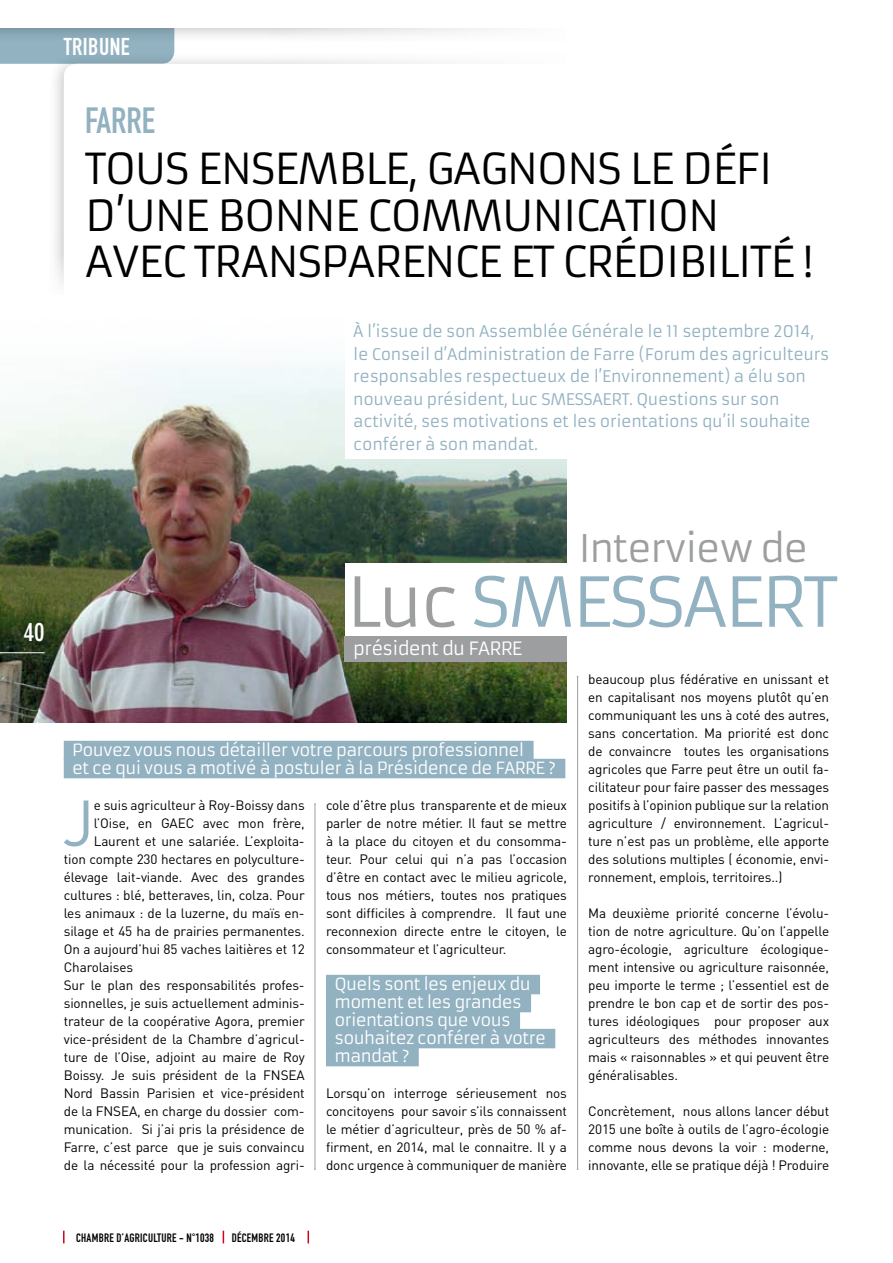
<style>
.page{position:relative;width:893px;height:1263px;background:#fff}
.page>*{position:absolute;margin:0;border:0;box-sizing:border-box;transform-origin:0 0}
.t1{font:67.5px "Armata";color:#9c9e9f}
.t2{font:67.5px "Armata";color:#92b2c1}
.t3{font:64.05px "DIN";color:#92b2c1}
.t4{font:42px "Armata";letter-spacing:-.03em;color:#000}
.t5{font:37.5px "Armata";letter-spacing:-.04em;color:#9c9e9f}
.t6{font:36px "DIN Engschrift";color:#92b2c1}
.t7{font:700 condensed 25.5px "DIN Neuzeit Grotesk";color:#fff}
.t8{font:24px "DIN Engschrift";color:#fff}
.t9{font:18px "Armata";letter-spacing:-.04em;color:#fff}
.t10{font:16.5px/18px "Armata";letter-spacing:-.04em;color:#fff}
.t11{font:15.75px/22.5px "Armata";letter-spacing:-.02em;color:#92b2c1}
.t12{font:13.5px/18px "DIN";letter-spacing:-.01em;color:#000;text-align:justify}
.t13{font:12px "DIN Engschrift";letter-spacing:.02em;color:#000}
.s1{color:#92b2c1}
</style>
<div class="page">
<img style="left:0;top:476px;width:567px;height:246px">
<div style="left:64px;top:741px;width:470px;height:19px;background:#92b2c1"></div>
<div style="left:64px;top:759px;width:501px;height:19px;background:#92b2c1"></div>
<div style="left:326px;top:975px;width:214px;height:19px;background:#92b2c1"></div>
<div style="left:326px;top:993px;width:205px;height:19px;background:#92b2c1"></div>
<div style="left:326px;top:1011px;width:194px;height:19px;background:#92b2c1"></div>
<div style="left:326px;top:1029px;width:229px;height:19px;background:#92b2c1"></div>
<div style="left:326px;top:1047px;width:93px;height:19px;background:#92b2c1"></div>
<hr style="left:577px;top:676px;width:1px;height:493px;background:#9c9e9f">
<hr style="left:315px;top:804px;width:1px;height:365px;background:#9c9e9f">
<div style="left:345px;top:636px;width:222px;height:26px;background:#9c9e9f"></div>
<div style="left:0;top:44px;width:174px;height:20px;background:#92b2c1"></div>
<div style="left:47px;top:52px;width:553px;height:326px;background:#000;opacity:.25"></div>
<div style="left:64px;top:64px;width:524px;height:297px;background:#fff;border-radius:13px"></div>
<svg style="left:0;top:238px;width:567px;height:238px"></svg>
<div style="left:0;top:0;width:599px;height:44px;background:#000;opacity:.25"></div>
<div style="left:0;top:0;width:587px;height:27px;background:#fff"></div>
<div style="left:269px;top:0;width:624px;height:421px;background:#fff"></div>
<div style="left:345px;top:563px;width:483px;height:73px;background:#fff"></div>
<div style="left:345px;top:313px;width:484px;height:146px;background:#fff"></div>
<hr style="left:0;top:652px;width:45px;height:1px;background:#fff">
<svg style="left:63px;top:1231px;width:2px;height:12px"></svg>
<svg style="left:308px;top:1231px;width:1px;height:12px"></svg>
<svg style="left:223px;top:1231px;width:1px;height:12px"></svg>
<h3 class="t8" style="left:64px;top:32px;width:11px">TRIBUNE</h3>
<h3 class="t6" style="left:85px;top:100px;width:15px">FARRE</h3>
<h3 class="t4" style="left:85px;top:143px;width:217px">Tous ensemble</h3>
<h3 class="t4" style="left:408px;top:143px;width:46px">, gagn</h3>
<h3 class="t4" style="left:537px;top:143px;width:227px">ons le défi</h3>
<h3 class="t4" style="left:85px;top:190px;width:217px">d’une bonne</h3>
<h3 class="t4" style="left:367px;top:190px;width:189px">communica</h3>
<h3 class="t4" style="left:625px;top:190px;width:86px">tion</h3>
<h3 class="t4" style="left:85px;top:236px;width:155px">avec tran</h3>
<h3 class="t4" style="left:298px;top:236px;width:50px">sparence</h3>
<h3 class="t4" style="left:510px;top:236px;width:74px">et crédibili</h3>
<h3 class="t4" style="left:751px;top:236px;width:64px">té !</h3>
<p class="t11" style="left:353px;top:321px;width:477px">À l’issue de son Assemblée Générale le 11 septembre 2014, le Conseil d’Administration de Farre (Forum des agriculteurs responsables respectueux de l’Environnement) a élu son nouveau président, Luc SMESSAERT. Questions sur son activité, ses motivations et les orientations qu’il souhaite conférer à son mandat.</p>
<h3 class="t7" style="left:24px;top:617px;width:22px">40</h3>
<h3 class="t5" style="left:578px;top:525px;width:232px">Interview de</h3>
<h1 class="t1" style="left:347px;top:561px;width:171px">Luc <span class="s1">Sme</span></h1>
<h1 class="t2" style="left:609px;top:561px;width:230px">ssaert</h1>
<h3 class="t9" style="left:353px;top:637px;width:137px">président du farre</h3>
<p class="t10" style="left:72px;top:741px;width:485px">Pouvez vous nous détailler votre parcours professionnel<br>et ce qui vous a motivé à postuler à la Présidence de FARRE ?</p>
<h2 class="t3" style="left:62px;top:783px;width:26px">J</h2>
<p class="t12" style="left:94px;top:796px;width:212px">e suis agriculteur à Roy-Boissy dans</p>
<p class="t12" style="left:326px;top:796px;width:242px">cole d’être plus transparente et de mieux parler de notre métier. Il faut se mettre à la place du citoyen et du consomma&shy;teur. Pour celui qui n’a pas l’occasion d’être en contact avec le milieu agricole, tous nos métiers, toutes nos pratiques sont difficiles à comprendre. Il faut une reconnexion directe entre le citoyen, le consommateur et l’agriculteur.</p>
<p class="t10" style="left:334px;top:975px;width:213px">Quels sont les enjeux du moment et les grandes orientations que vous souhaitez conférer à votre mandat ?</p>
<p class="t12" style="left:326px;top:1084px;width:242px">Lorsqu’on interroge sérieusement nos concitoyens pour savoir s’ils connaissent le métier d’agriculteur, près de 50 % af&shy;firment, en 2014, mal le connaitre. Il y a donc urgence à communiquer de manière</p>
<p class="t12" style="left:94px;top:814px;width:212px">l’Oise, en GAEC avec mon frère,</p>
<p class="t12" style="left:94px;top:832px;width:212px">Laurent et une salariée. L’exploita-</p>
<p class="t12" style="left:64px;top:850px;width:242px">tion compte 230 hectares en polyculture-</p>
<p class="t12" style="left:64px;top:868px;width:242px">élevage lait-viande. Avec des grandes</p>
<p class="t12" style="left:64px;top:886px;width:242px">cultures : blé, betteraves, lin, colza. Pour</p>
<p class="t12" style="left:64px;top:904px;width:242px">les animaux : de la luzerne, du maïs en-</p>
<p class="t12" style="left:64px;top:922px;width:242px">silage et 45 ha de prairies permanentes.</p>
<p class="t12" style="left:64px;top:940px;width:242px">On a aujourd’hui 85 vaches laitières et 12</p>
<p class="t12" style="left:64px;top:958px;width:71px">Charolaises</p>
<p class="t12" style="left:64px;top:976px;width:242px">Sur le plan des responsabilités profes-</p>
<p class="t12" style="left:64px;top:994px;width:242px">sionnelles, je suis actuellement adminis-</p>
<p class="t12" style="left:64px;top:1012px;width:242px">trateur de la coopérative Agora, premier</p>
<p class="t12" style="left:64px;top:1030px;width:242px">vice-président de la Chambre d’agricul-</p>
<p class="t12" style="left:64px;top:1048px;width:242px">ture de l’Oise, adjoint au maire de Roy</p>
<p class="t12" style="left:64px;top:1066px;width:242px">Boissy. Je suis président de la FNSEA</p>
<p class="t12" style="left:64px;top:1084px;width:242px">Nord Bassin Parisien et vice-président</p>
<p class="t12" style="left:64px;top:1102px;width:242px">de la FNSEA, en charge du dossier com-</p>
<p class="t12" style="left:64px;top:1120px;width:242px">munication. Si j’ai pris la présidence de</p>
<p class="t12" style="left:64px;top:1138px;width:242px">Farre, c’est parce que je suis convaincu</p>
<p class="t12" style="left:64px;top:1156px;width:242px">de la nécessité pour la profession agri-</p>
<p class="t12" style="left:588px;top:670px;width:242px">beaucoup plus fédérative en unissant et en capitalisant nos moyens plutôt qu’en communiquant les uns à coté des autres, sans concertation. Ma priorité est donc de convaincre toutes les organisations agricoles que Farre peut être un outil fa&shy;cilitateur pour faire passer des messages positifs à l’opinion publique sur la relation agriculture / environnement. L’agricul&shy;ture n’est pas un problème, elle apporte des solutions multiples ( économie, envi&shy;ronnement, emplois, territoires..)</p>
<p class="t12" style="left:588px;top:904px;width:242px">Ma deuxième priorité concerne l’évolu&shy;tion de notre agriculture. Qu’on l’appelle agro-écologie, agriculture écologique&shy;ment intensive ou agriculture raisonnée, peu importe le terme ; l’essentiel est de prendre le bon cap et de sortir des pos&shy;tures idéologiques pour proposer aux agriculteurs des méthodes innovantes mais « raisonnables » et qui peuvent être généralisables.</p>
<p class="t12" style="left:588px;top:1102px;width:242px">Concrètement, nous allons lancer début 2015 une boîte à outils de l’agro-écologie comme nous devons la voir : moderne, innovante, elle se pratique déjà ! Produire</p>
<p class="t13" style="left:76px;top:1230px;width:139px">CHAMBRE D’AGRICULTURE - N°1038</p>
<p class="t13" style="left:232px;top:1230px;width:7px">DÉCEMBRE</p>
<p class="t13" style="left:276px;top:1230px;width:20px">2014</p>
</div>
